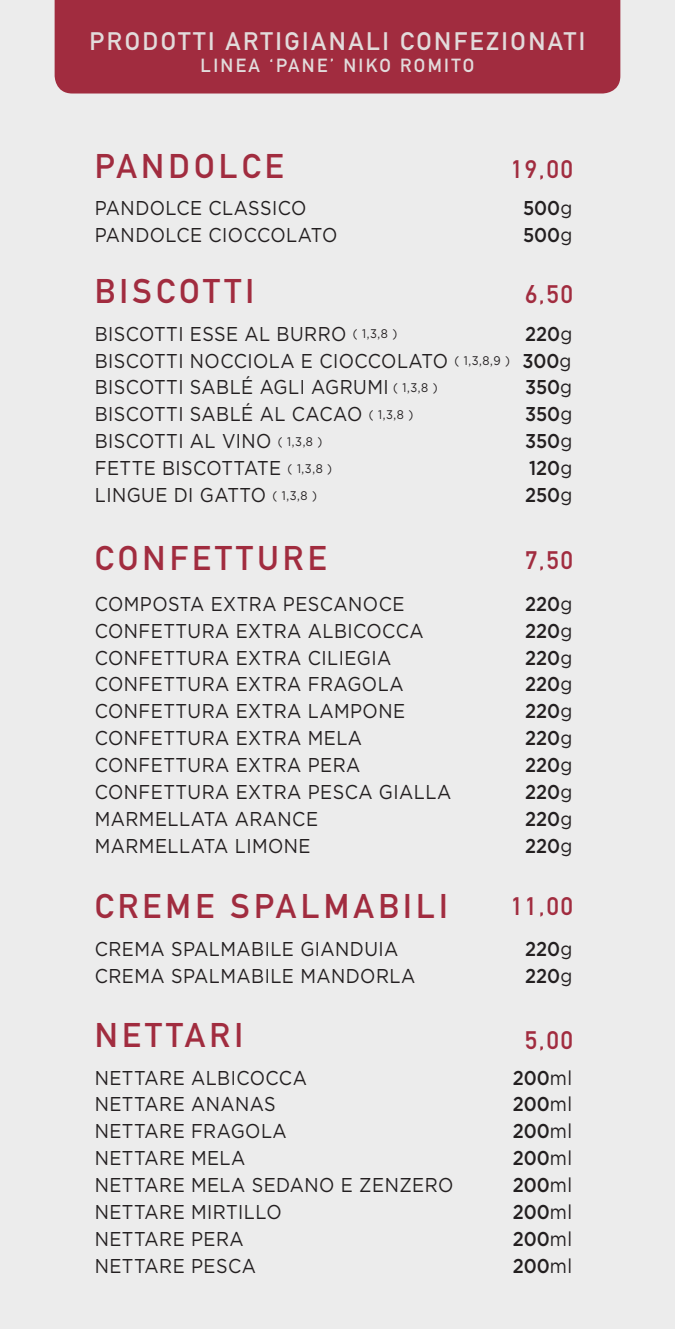
<style>
.page{position:relative;width:675px;height:1329px;background:#ececec}
.page>*{position:absolute;margin:0;border:0;box-sizing:border-box;transform-origin:0 0}
.t1{font:700 33.75px "DIN Alternate";letter-spacing:.125em;color:#a12c3f}
.t2{font:700 25px "DIN Alternate";letter-spacing:.1em;color:#e2dbdb}
.t3{font:700 25px "DIN Alternate";letter-spacing:.075em;color:#a12c3f}
.t4{font:20px/26.9px "Gotham HTF";letter-spacing:.025em;color:#231f20;text-align:justify;scale:.9 1}
.t5{font:500 20px "Gotham HTF";color:#231f20;scale:.9 1}
.t6{font:700 18.75px "DIN Alternate";letter-spacing:.125em;color:#e2dbdb}
.s1{font-weight:400}
.s2{font-size:12.5px}
.s3{font-weight:500}
</style>
<div class="page">
<div style="left:55px;top:0;width:565px;height:93px;background:#a12c3f"></div>
<p class="t2" style="left:90px;top:22px;width:497px">PRODOTTI ARTIGIANALI CONFEZIONATI</p>
<p class="t6" style="left:201px;top:52px;width:275px">LINEA ‘PANE’ NIKO ROMITO</p>
<h1 class="t1" style="left:95px;top:140px;width:190px">PANDOLCE</h1>
<p class="t4" style="left:95px;top:195px;width:237px">PANDOLCE CLASSICO</p>
<p class="t5" style="left:523px;top:197px;width:56px">500<span class="s1">g</span></p>
<p class="t4" style="left:95px;top:221px;width:271px">PANDOLCE CIOCCOLATO</p>
<p class="t5" style="left:523px;top:224px;width:56px">500<span class="s1">g</span></p>
<p class="t3" style="left:511px;top:150px;width:63px">19,00</p>
<h1 class="t1" style="left:95px;top:265px;width:161px">BISCOTTI</h1>
<p class="t4" style="left:95px;top:320px;width:338px">BISCOTTI ESSE AL BURRO <span class="s2">( 1,3,8 )</span></p>
<p class="t3" style="left:525px;top:275px;width:49px">6,50</p>
<p class="t4" style="left:95px;top:320px;width:532px;text-indent:430px"><span class="s3">220</span>g BISCOTTI NOCCIOLA E CIOCCOLATO <span class="s2">( 1,3,8,9 )</span> <span class="s3">300</span>g BISCOTTI SABLÉ AGLI AGRUMI <span class="s2">( 1,3,8 )</span></p>
<p class="t5" style="left:525px;top:376px;width:54px">350<span class="s1">g</span></p>
<p class="t4" style="left:95px;top:400px;width:355px">BISCOTTI SABLÉ AL CACAO <span class="s2">( 1,3,8 )</span></p>
<p class="t5" style="left:525px;top:403px;width:54px">350<span class="s1">g</span></p>
<p class="t4" style="left:95px;top:427px;width:254px">BISCOTTI AL VINO <span class="s2">( 1,3,8 )</span></p>
<p class="t5" style="left:525px;top:430px;width:54px">350<span class="s1">g</span></p>
<p class="t4" style="left:95px;top:454px;width:265px">FETTE BISCOTTATE <span class="s2">( 1,3,8 )</span></p>
<p class="t5" style="left:529px;top:457px;width:49px">120<span class="s1">g</span></p>
<p class="t4" style="left:95px;top:481px;width:248px">LINGUE DI GATTO <span class="s2">( 1,3,8 )</span></p>
<p class="t5" style="left:525px;top:483px;width:54px">250<span class="s1">g</span></p>
<h1 class="t1" style="left:95px;top:532px;width:233px">CONFETTURE</h1>
<p class="t4" style="left:95px;top:590px;width:346px">COMPOSTA EXTRA PESCANOCE</p>
<p class="t5" style="left:525px;top:592px;width:54px">220<span class="s1">g</span></p>
<p class="t4" style="left:95px;top:617px;width:367px">CONFETTURA EXTRA ALBICOCCA</p>
<p class="t5" style="left:525px;top:619px;width:54px">220<span class="s1">g</span></p>
<p class="t4" style="left:95px;top:644px;width:331px">CONFETTURA EXTRA CILIEGIA</p>
<p class="t5" style="left:525px;top:646px;width:54px">220<span class="s1">g</span></p>
<p class="t4" style="left:95px;top:671px;width:345px">CONFETTURA EXTRA FRAGOLA</p>
<p class="t5" style="left:525px;top:673px;width:54px">220<span class="s1">g</span></p>
<p class="t4" style="left:95px;top:697px;width:346px">CONFETTURA EXTRA LAMPONE</p>
<p class="t5" style="left:525px;top:700px;width:54px">220<span class="s1">g</span></p>
<p class="t4" style="left:95px;top:724px;width:299px">CONFETTURA EXTRA MELA</p>
<p class="t5" style="left:525px;top:727px;width:54px">220<span class="s1">g</span></p>
<p class="t4" style="left:95px;top:751px;width:297px">CONFETTURA EXTRA PERA</p>
<p class="t5" style="left:525px;top:754px;width:54px">220<span class="s1">g</span></p>
<p class="t4" style="left:95px;top:778px;width:398px">CONFETTURA EXTRA PESCA GIALLA</p>
<p class="t5" style="left:525px;top:780px;width:54px">220<span class="s1">g</span></p>
<p class="t4" style="left:95px;top:805px;width:250px">MARMELLATA ARANCE</p>
<p class="t5" style="left:525px;top:807px;width:54px">220<span class="s1">g</span></p>
<p class="t4" style="left:95px;top:832px;width:241px">MARMELLATA LIMONE</p>
<p class="t5" style="left:525px;top:834px;width:54px">220<span class="s1">g</span></p>
<p class="t3" style="left:525px;top:541px;width:49px">7,50</p>
<h1 class="t1" style="left:95px;top:880px;width:355px">CREME SPALMABILI</h1>
<p class="t4" style="left:95px;top:935px;width:339px">CREMA SPALMABILE GIANDUIA</p>
<p class="t5" style="left:525px;top:937px;width:54px">220<span class="s1">g</span></p>
<p class="t4" style="left:95px;top:961px;width:358px">CREMA SPALMABILE MANDORLA</p>
<p class="t5" style="left:525px;top:964px;width:54px">220<span class="s1">g</span></p>
<p class="t3" style="left:511px;top:887px;width:63px">11,00</p>
<h1 class="t1" style="left:95px;top:1009px;width:150px">NETTARI</h1>
<p class="t4" style="left:95px;top:1064px;width:237px">NETTARE ALBICOCCA</p>
<p class="t5" style="left:513px;top:1066px;width:68px">200<span class="s1">ml</span></p>
<p class="t4" style="left:95px;top:1090px;width:202px">NETTARE ANANAS</p>
<p class="t5" style="left:513px;top:1093px;width:68px">200<span class="s1">ml</span></p>
<p class="t4" style="left:95px;top:1117px;width:215px">NETTARE FRAGOLA</p>
<p class="t5" style="left:513px;top:1120px;width:68px">200<span class="s1">ml</span></p>
<p class="t4" style="left:95px;top:1144px;width:169px">NETTARE MELA</p>
<p class="t5" style="left:513px;top:1147px;width:68px">200<span class="s1">ml</span></p>
<p class="t4" style="left:95px;top:1171px;width:400px">NETTARE MELA SEDANO E ZENZERO</p>
<p class="t5" style="left:513px;top:1173px;width:68px">200<span class="s1">ml</span></p>
<p class="t4" style="left:95px;top:1198px;width:209px">NETTARE MIRTILLO</p>
<p class="t5" style="left:513px;top:1200px;width:68px">200<span class="s1">ml</span></p>
<p class="t4" style="left:95px;top:1225px;width:167px">NETTARE PERA</p>
<p class="t5" style="left:513px;top:1227px;width:68px">200<span class="s1">ml</span></p>
<p class="t4" style="left:95px;top:1252px;width:181px">NETTARE PESCA</p>
<p class="t5" style="left:513px;top:1254px;width:68px">200<span class="s1">ml</span></p>
<p class="t3" style="left:525px;top:1021px;width:49px">5,00</p>
</div>
